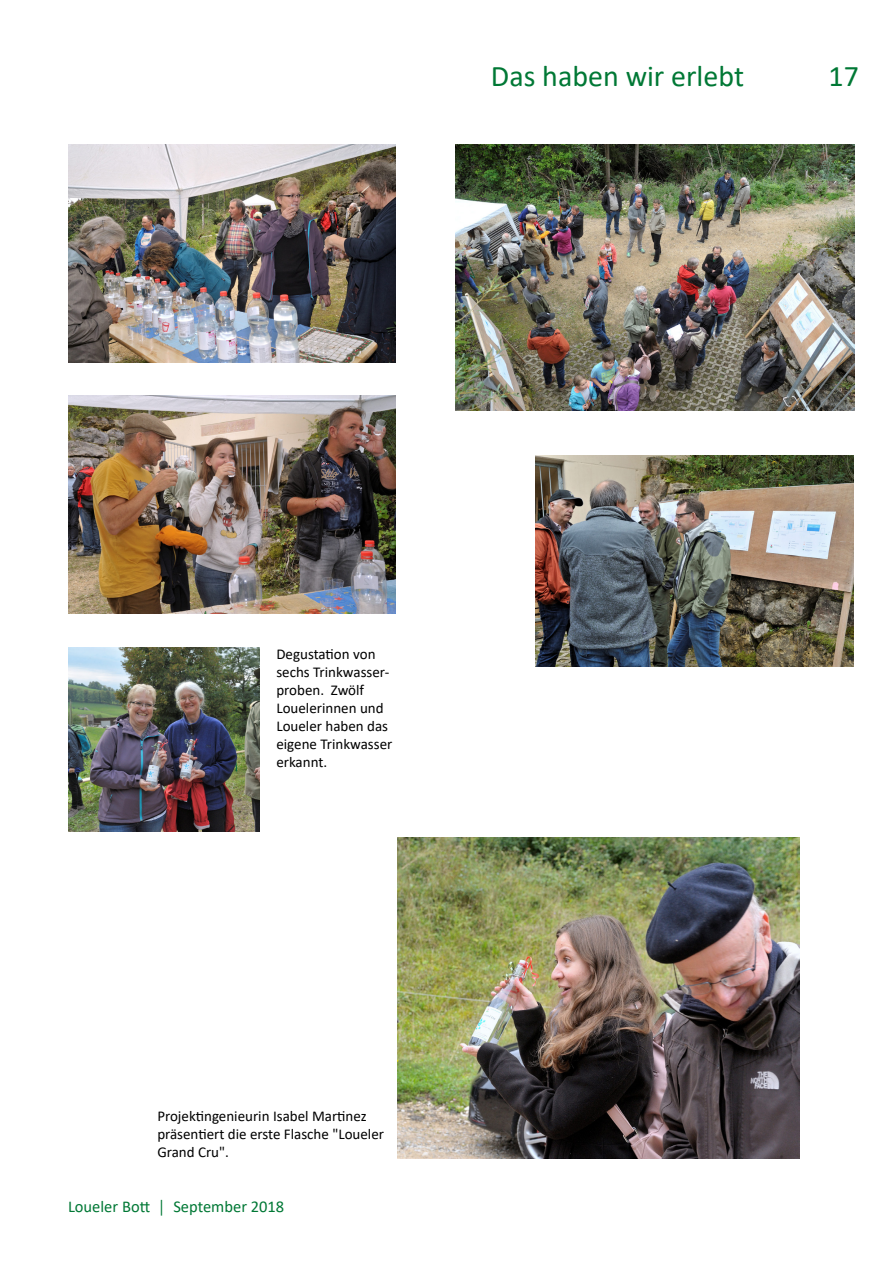
<style>
.page{position:relative;width:893px;height:1263px;background:#fff}
.page>*{position:absolute;margin:0;border:0;box-sizing:border-box;transform-origin:0 0}
.t1{font:30px "Calibri";color:#007835}
.t2{font:16.5px "Calibri";color:#007835}
.Default{font:15px/18px "Calibri";color:#000}
</style>
<div class="page">
<img style="left:398px;top:838px;width:401px;height:321px">
<img style="left:455px;top:145px;width:399px;height:265px">
<img style="left:68px;top:145px;width:327px;height:217px">
<img style="left:68px;top:395px;width:327px;height:218px">
<img style="left:536px;top:455px;width:317px;height:211px">
<img style="left:68px;top:647px;width:192px;height:184px">
<p class="t1" style="left:491px;top:55px;width:255px">Das haben wir erlebt</p>
<h1 class="t1" style="left:828px;top:55px;width:32px">17</h1>
<p class="Default" style="left:276px;top:644px;width:117px">Degustation von sechs Trinkwasser&shy;proben. Zwölf<br>Louelerinnen und<br>Loueler haben das eigene Trinkwasser erkannt.</p>
<p class="Default" style="left:157px;top:1107px;width:228px">Projektingenieurin Isabel Martinez präsentiert die erste Flasche "Loueler<br>Grand Cru".</p>
<p class="t2" style="left:68px;top:1195px;width:218px">Loueler Bott │ September 2018</p>
</div>
